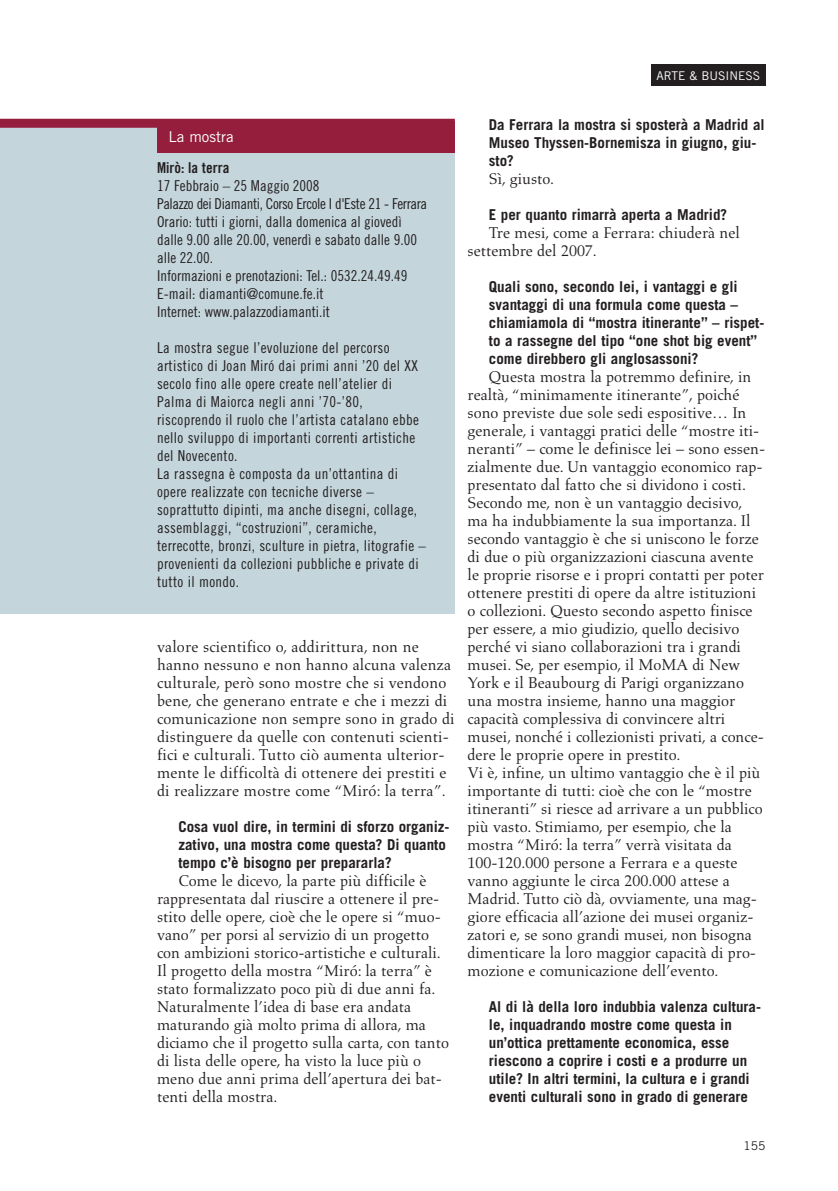
<style>
.page{position:relative;width:838px;height:1191px;background:#fff}
.page>*{position:absolute;margin:0;border:0;box-sizing:border-box;transform-origin:0 0}
.t1{font:15.9px/18px "Aldus";color:#231f20}
.t2{font:700 15px/18px "Trade Gothic";color:#231f20}
.t3{font:15px/18px "Trade Gothic Cond Eighteen";letter-spacing:.02em;color:#231f20}
.t4{font:15px/18px "Trade Gothic Cond Eighteen";color:#231f20}
.t5{font:15px "Trade Gothic Bold Cond Twenty";color:#231f20}
.t6{font:15px "Trade Gothic";color:#fff}
.t7{font:12px "Trade Gothic";color:#fff}
.t8{font:12px "Trade Gothic";color:#231f20}
</style>
<div class="page">
<div style="left:651px;top:65px;width:114px;height:21px;background:#231f20"></div>
<div style="left:0;top:122px;width:455px;height:491px;background:#c4d5dc"></div>
<div style="left:0;top:119px;width:455px;height:9px;background:#941e3b"></div>
<div style="left:157px;top:122px;width:298px;height:31px;background:#941e3b"></div>
<p class="t7" style="left:656px;top:71px;width:105px">ARTE &amp; BUSINESS</p>
<p class="t6" style="left:169px;top:131px;width:67px">La mostra</p>
<p class="t5" style="left:157px;top:162px;width:74px">Mirò: la terra</p>
<p class="t4" style="left:157px;top:178px;width:272px">17 Febbraio – 25 Maggio 2008<br>Palazzo dei Diamanti, Corso Ercole I d'Este 21 - Ferrara Orario: tutti i giorni, dalla domenica al giovedì dalle 9.00 alle 20.00, venerdì e sabato dalle 9.00 alle 22.00.<br>Informazioni e prenotazioni: Tel.: 0532.24.49.49<br>E-mail: diamanti@comune.fe.it<br>Internet: www.palazzodiamanti.it</p>
<p class="t3" style="left:157px;top:340px;width:270px">La mostra segue l’evoluzione del percorso artistico di Joan Miró dai primi anni ’20 del XX secolo fino alle opere create nell’atelier di Palma di Maiorca negli anni ’70-’80, riscoprendo il ruolo che l’artista catalano ebbe nello sviluppo di importanti correnti artistiche del Novecento.<br>La rassegna è composta da un’ottantina di opere realizzate con tecniche diverse – soprattutto dipinti, ma anche disegni, collage, assemblaggi, “costruzioni”, ceramiche, terrecotte, bronzi, sculture in pietra, litografie – provenienti da collezioni pubbliche e private di tutto il mondo.</p>
<p class="t1" style="left:157px;top:639px;width:299px">valore scientifico o, addirittura, non ne hanno nessuno e non hanno alcuna valenza culturale, però sono mostre che si vendono bene, che generano entrate e che i mezzi di comunicazione non sempre sono in grado di distinguere da quelle con contenuti scienti&shy;fici e culturali. Tutto ciò aumenta ulterior&shy;mente le difficoltà di ottenere dei prestiti e di realizzare mostre come “Miró: la terra”.</p>
<p class="t2" style="left:178px;top:819px;width:273px">Cosa vuol dire, in termini di sforzo organiz&shy;zativo, una mostra come questa? Di quanto tempo c’è bisogno per prepararla?</p>
<p class="t1" style="left:157px;top:873px;width:293px;text-indent:21px">Come le dicevo, la parte più difficile è rappresentata dal riuscire a ottenere il pre&shy;stito delle opere, cioè che le opere si “muo&shy;vano” per porsi al servizio di un progetto con ambizioni storico-artistiche e culturali.<br>Il progetto della mostra “Miró: la terra” è stato formalizzato poco più di due anni fa.<br>Naturalmente l’idea di base era andata maturando già molto prima di allora, ma diciamo che il progetto sulla carta, con tanto di lista delle opere, ha visto la luce più o meno due anni prima dell’apertura dei bat&shy;tenti della mostra.</p>
<p class="t2" style="left:489px;top:117px;width:277px">Da Ferrara la mostra si sposterà a Madrid al<br>Museo Thyssen-Bornemisza in giugno, giu&shy;sto?</p>
<p class="t1" style="left:489px;top:171px;width:67px">Sì, giusto.</p>
<p class="t2" style="left:489px;top:207px;width:240px">E per quanto rimarrà aperta a Madrid?</p>
<p class="t1" style="left:467px;top:225px;width:274px;text-indent:21px">Tre mesi, come a Ferrara: chiuderà nel settembre del 2007.</p>
<p class="t2" style="left:489px;top:279px;width:277px">Quali sono, secondo lei, i vantaggi e gli svantaggi di una formula come questa – chiamiamola di “mostra itinerante” – rispet&shy;to a rassegne del tipo “one shot big event” come direbbero gli anglosassoni?</p>
<p class="t1" style="left:467px;top:369px;width:299px;text-indent:21px">Questa mostra la potremmo definire, in realtà, “minimamente itinerante”, poiché sono previste due sole sedi espositive… In generale, i vantaggi pratici delle “mostre iti&shy;neranti” – come le definisce lei – sono essen&shy;zialmente due. Un vantaggio economico rap&shy;presentato dal fatto che si dividono i costi.<br>Secondo me, non è un vantaggio decisivo, ma ha indubbiamente la sua importanza. Il secondo vantaggio è che si uniscono le forze di due o più organizzazioni ciascuna avente le proprie risorse e i propri contatti per poter ottenere prestiti di opere da altre istituzioni o collezioni. Questo secondo aspetto finisce per essere, a mio giudizio, quello decisivo perché vi siano collaborazioni tra i grandi musei. Se, per esempio, il MoMA di New York e il Beaubourg di Parigi organizzano una mostra insieme, hanno una maggior capacità complessiva di convincere altri musei, nonché i collezionisti privati, a conce&shy;dere le proprie opere in prestito.<br>Vi è, infine, un ultimo vantaggio che è il più importante di tutti: cioè che con le “mostre itineranti” si riesce ad arrivare a un pubblico più vasto. Stimiamo, per esempio, che la mostra “Miró: la terra” verrà visitata da 100-120.000 persone a Ferrara e a queste vanno aggiunte le circa 200.000 attese a Madrid. Tutto ciò dà, ovviamente, una mag&shy;giore efficacia all’azione dei musei organiz&shy;zatori e, se sono grandi musei, non bisogna dimenticare la loro maggior capacità di pro&shy;mozione e comunicazione dell’evento.</p>
<p class="t2" style="left:489px;top:999px;width:274px">Al di là della loro indubbia valenza cultura&shy;le, inquadrando mostre come questa in un’ottica prettamente economica, esse riescono a coprire i costi e a produrre un utile? In altri termini, la cultura e i grandi eventi culturali sono in grado di generare</p>
<p class="t8" style="left:743px;top:1141px;width:23px">155</p>
</div>
